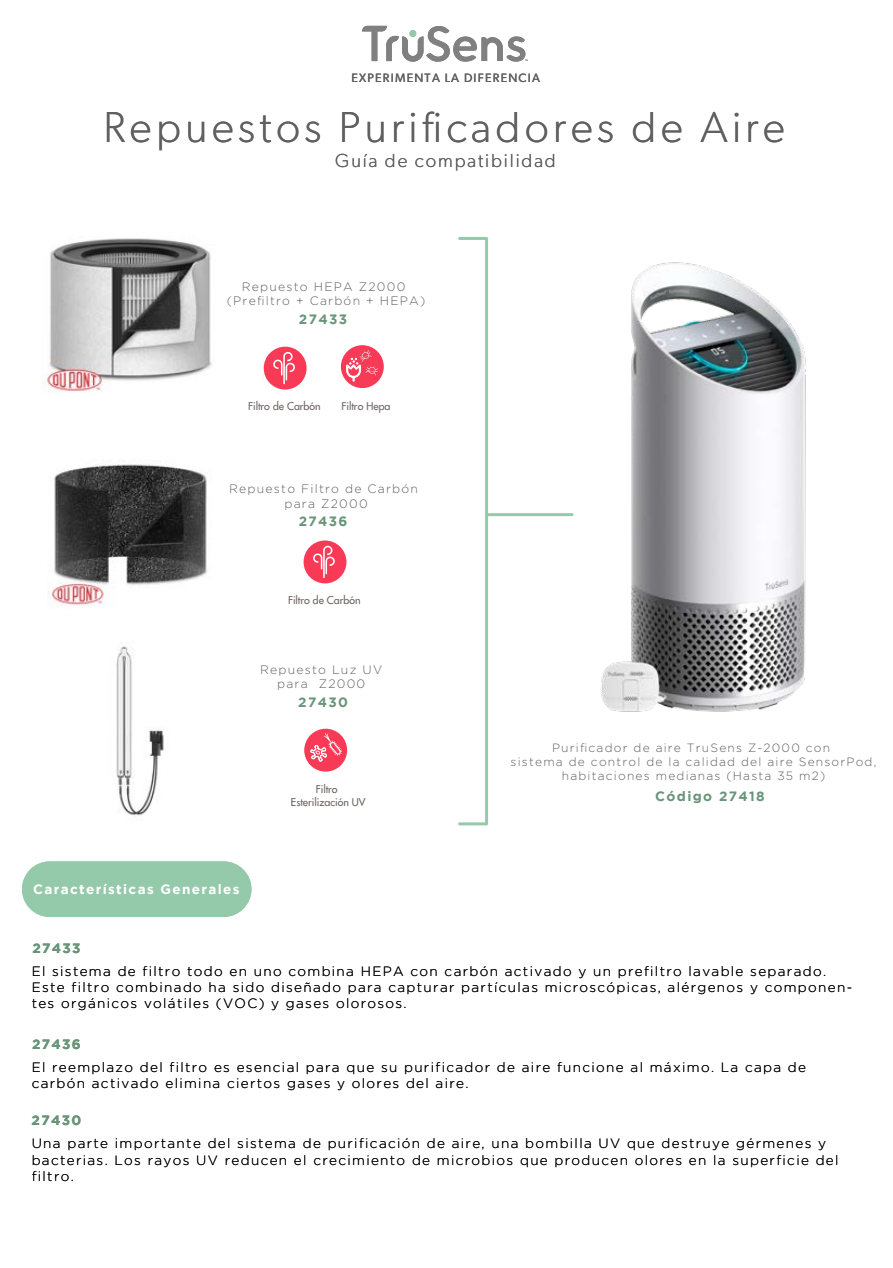
<style>
.page{position:relative;width:893px;height:1268px;background:#fff}
.page>*{position:absolute;margin:0;border:0;box-sizing:border-box;transform-origin:0 0}
.t1{font:300 43.5px "Gibson";letter-spacing:.1em;color:#606060}
.t2{font:300 18.9px "Gibson";letter-spacing:.1em;color:#606060}
.t3{font:300 13.5px/16.2px "Gotham";letter-spacing:.1em;color:#000}
.t4{font:700 13.5px "Gotham";letter-spacing:.1em;color:#699579}
.t5{font:700 13.5px "Gotham";letter-spacing:.1em;color:#fff}
.t6{font:300 12.15px/14.7px "Gotham";letter-spacing:.1em;color:#606060;text-align:center}
.t7{font:12.15px "Gibson";letter-spacing:.1em;color:#606060}
.t8{font:300 12px/14.4px "Gotham";letter-spacing:.1em;color:#606060;text-align:center}
.t9{font:10.5px/12.6px "Futura 2";color:#6f6665;text-align:center}
</style>
<div class="page">
<div style="left:341px;top:345px;width:43px;height:43px;background:#f83a57;border-radius:50%"></div>
<svg style="left:346px;top:350px;width:32px;height:32px"></svg>
<div style="left:264px;top:346px;width:43px;height:43px;background:#f83a57;border-radius:50%"></div>
<svg style="left:273px;top:352px;width:22px;height:32px"></svg>
<div style="left:304px;top:728px;width:43px;height:43px;background:#f83a57;border-radius:50%"></div>
<svg style="left:310px;top:733px;width:32px;height:28px"></svg>
<div style="left:304px;top:540px;width:42px;height:43px;background:#f83a57;border-radius:50%"></div>
<svg style="left:313px;top:545px;width:22px;height:33px"></svg>
<div style="left:458px;top:237px;width:30px;height:588px;border:3px solid #94caa9"></div>
<hr style="left:487px;top:513px;width:85px;height:3px;background:#94caa9">
<img style="left:43px;top:238px;width:169px;height:154px">
<img style="left:47px;top:461px;width:161px;height:146px">
<img style="left:116px;top:646px;width:48px;height:170px">
<img style="left:601px;top:262px;width:205px;height:450px">
<svg style="left:362px;top:26px;width:166px;height:36px"></svg>
<div style="left:22px;top:861px;width:229px;height:55px;background:#94caa9;border-radius:28px"></div>
<p class="t7" style="left:352px;top:71px;width:190px">EXPERIMENTA LA DIFERENCIA</p>
<h1 class="t1" style="left:104px;top:100px;width:683px">Repuestos Purificadores de Aire</h1>
<h2 class="t2" style="left:335px;top:149px;width:222px">Guía de compatibilidad</h2>
<p class="t6" style="left:227px;top:279px;width:200px">Repuesto HEPA Z2000 (Prefiltro + Carbón + HEPA)</p>
<p class="t4" style="left:299px;top:311px;width:50px">27433</p>
<p class="t9" style="left:248px;top:399px;width:74px">Filtro de Carbón</p>
<p class="t9" style="left:342px;top:399px;width:50px">Filtro Hepa</p>
<p class="t6" style="left:229px;top:481px;width:190px">Repuesto Filtro de Carbón para Z2000</p>
<p class="t4" style="left:299px;top:514px;width:50px">27436</p>
<p class="t9" style="left:288px;top:593px;width:74px">Filtro de Carbón</p>
<p class="t6" style="left:260px;top:661px;width:124px">Repuesto Luz UV para Z2000</p>
<p class="t4" style="left:298px;top:694px;width:51px">27430</p>
<p class="t5" style="left:33px;top:881px;width:208px">Características Generales</p>
<p class="t4" style="left:32px;top:940px;width:50px">27433</p>
<p class="t9" style="left:291px;top:783px;width:76px">Filtro<br>Esterilización UV</p>
<p class="t8" style="left:511px;top:739px;width:367px">Purificador de aire TruSens Z-2000 con<br>sistema de control de la calidad del aire SensorPod, habitaciones medianas (Hasta 35 m2)</p>
<p class="t4" style="left:655px;top:787px;width:111px">Código 27418</p>
<p class="t3" style="left:32px;top:962px;width:822px">El sistema de filtro todo en uno combina HEPA con carbón activado y un prefiltro lavable separado.<br>Este filtro combinado ha sido diseñado para capturar partículas microscópicas, alérgenos y componen&shy;tes orgánicos volátiles (VOC) y gases olorosos.</p>
<p class="t4" style="left:32px;top:1035px;width:50px">27436</p>
<p class="t3" style="left:32px;top:1058px;width:776px">El reemplazo del filtro es esencial para que su purificador de aire funcione al máximo. La capa de carbón activado elimina ciertos gases y olores del aire.</p>
<p class="t4" style="left:32px;top:1112px;width:51px">27430</p>
<p class="t3" style="left:32px;top:1134px;width:808px">Una parte importante del sistema de purificación de aire, una bombilla UV que destruye gérmenes y bacterias. Los rayos UV reducen el crecimiento de microbios que producen olores en la superficie del filtro.</p>
</div>
